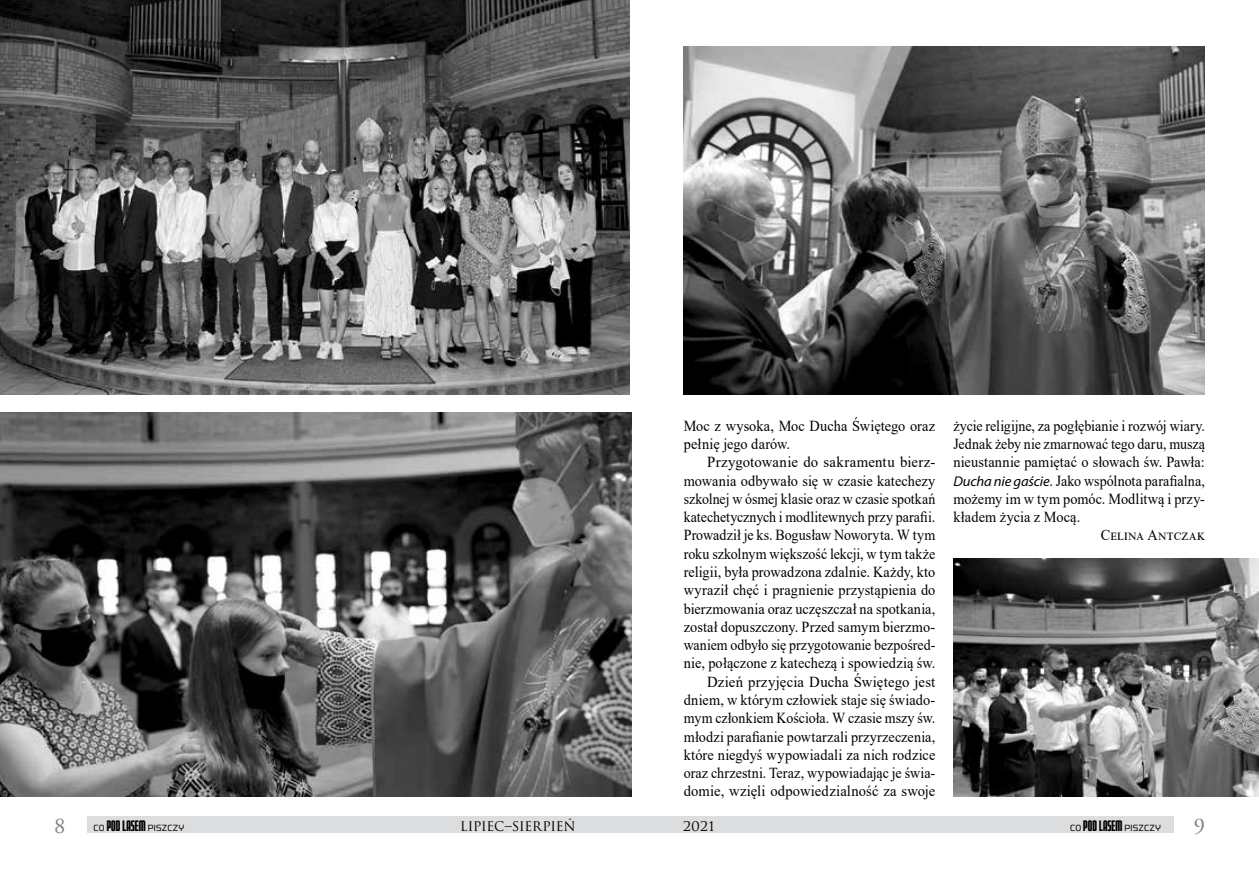
<style>
.page{position:relative;width:1259px;height:893px;background:#fff}
.page>*{position:absolute;margin:0;border:0;box-sizing:border-box;transform-origin:0 0}
.t1{font:22.5px "Adobe Garamond Pro";color:#808284}
.t2{font:15.3px/18.3px "Times New Roman";letter-spacing:.005em;color:#000;text-align:right}
.t3{font:15.3px/18.3px "Times New Roman";letter-spacing:.005em;color:#000;scale:.94 1}
.t4{font:15.3px "Times New Roman";letter-spacing:.005em;color:#000;scale:.92 1}
.t5{font:15.3px "Times New Roman";letter-spacing:.005em;color:#000;scale:.91 1}
.t6{font:15.3px "Trajan Pro";letter-spacing:-.02em;color:#000;scale:.94 1}
.t7{font:15.3px "Times New Roman";letter-spacing:.055em;color:#000;scale:.94 1}
.t8{font:9px "Morgan Big";letter-spacing:.03em;color:#000;scale:.94 1}
.s1{font-family:"Myriad Pro";font-style:italic;font-size:14.1px}
.s2{font-family:"Morgan Tower Four";font-size:15.3px}
</style>
<div class="page">
<div style="left:87px;top:817px;width:544px;height:16px;background:#dcddde"></div>
<div style="left:629px;top:817px;width:545px;height:16px;background:#dcddde"></div>
<img style="left:0;top:0;width:629px;height:394px">
<img style="left:0;top:412px;width:631px;height:384px">
<img style="left:683px;top:47px;width:521px;height:347px">
<img style="left:953px;top:559px;width:306px;height:237px">
<p class="t3" style="left:684px;top:416px;width:269px">Moc z wysoka, Moc Ducha Świętego oraz pełnię jego darów.</p>
<p class="t2" style="left:684px;top:453px;width:253px">Przygotowanie do sakramentu bierz&shy;mowania odbywało się w czasie katechezy szkolnej w ósmej klasie oraz w czasie spotkań katechetycznych i modlitewnych przy parafii.<br>Prowadził je ks. Bogusław Noworyta. W tym roku szkolnym większość lekcji, w tym także religii, była prowadzona zdalnie. Każdy, kto wyraził chęć i pragnienie przystąpienia do bierzmowania oraz uczęszczał na spotkania, został dopuszczony. Przed samym bierzmo&shy;waniem odbyło się przygotowanie bezpośred&shy;nie, połączone z katechezą i spowiedzią św.<br>Dzień przyjęcia Ducha Świętego jest dniem, w którym człowiek staje się świado&shy;mym członkiem Kościoła. W czasie mszy św. młodzi parafianie powtarzali przyrzeczenia, które niegdyś wypowiadali za nich rodzice oraz chrzestni. Teraz, wypowiadając je świa&shy;domie, wzięli odpowiedzialność za swoje</p>
<p class="t4" style="left:953px;top:415px;width:275px">życie religijne, za pogłębianie i rozwój wiary.</p>
<p class="t5" style="left:953px;top:433px;width:278px">Jednak żeby nie zmarnować tego daru, muszą</p>
<p class="t3" style="left:953px;top:453px;width:269px">nieustannie pamiętać o słowach św. Pawła:</p>
<p class="t4" style="left:953px;top:470px;width:275px"><span class="s1">Ducha nie gaście</span>. Jako wspólnota parafialna,</p>
<p class="t3" style="left:953px;top:489px;width:269px">możemy im w tym pomóc. Modlitwą i przy-</p>
<p class="t3" style="left:953px;top:507px;width:136px">kładem życia z Mocą.</p>
<p class="t7" style="left:1100px;top:525px;width:111px">Celina Antczak</p>
<h1 class="t1" style="left:54px;top:812px;width:13px">8</h1>
<p class="t8" style="left:94px;top:821px;width:98px">CO <span class="s2">POD LASEM</span> PISZCZY</p>
<p class="t6" style="left:460px;top:815px;width:124px">LIPIEC–SIERPIEŃ</p>
<p class="t6" style="left:683px;top:815px;width:35px">2021</p>
<p class="t8" style="left:1070px;top:821px;width:98px">CO <span class="s2">POD LASEM</span> PISZCZY</p>
<h1 class="t1" style="left:1193px;top:812px;width:13px">9</h1>
</div>
